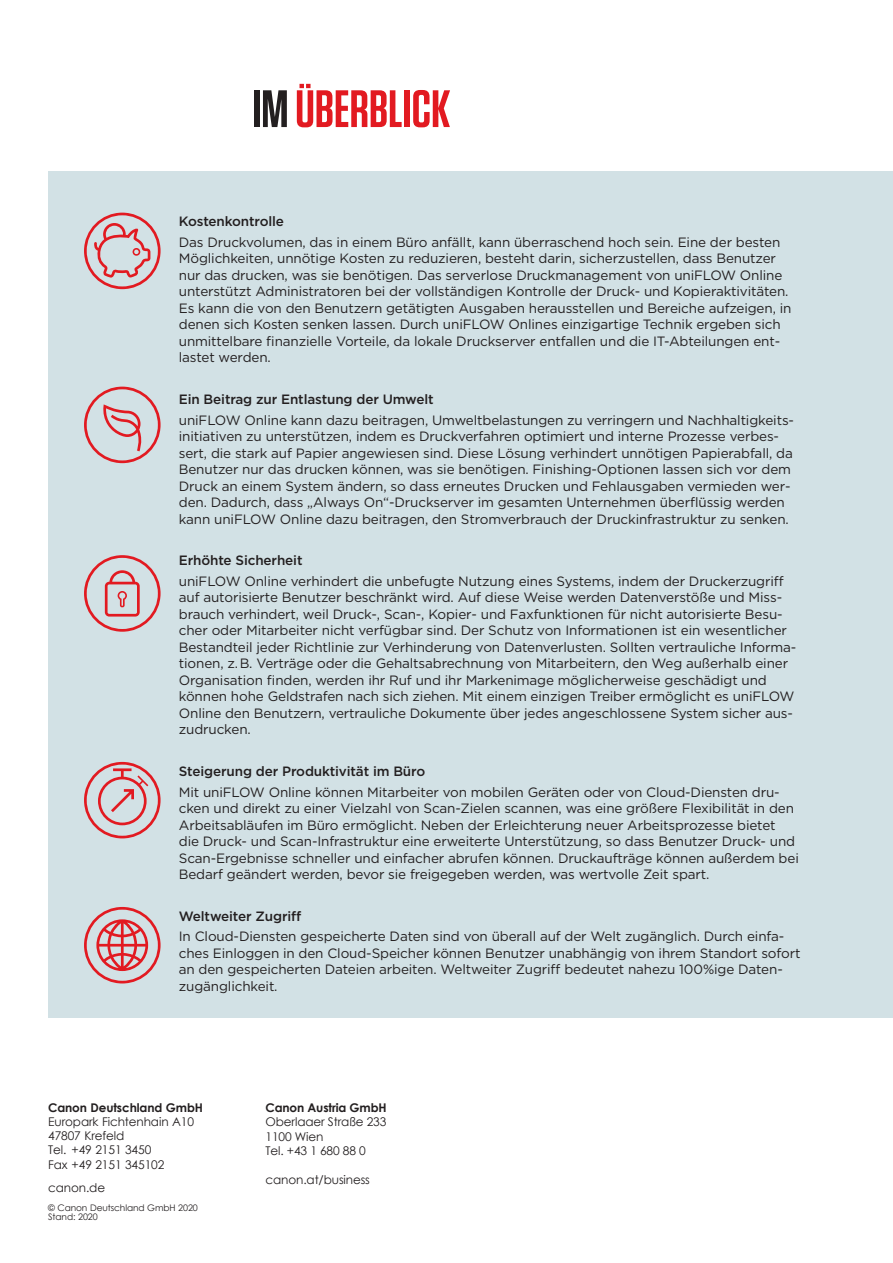
<style>
.page{position:relative;width:893px;height:1263px;background:#fff}
.page>*{position:absolute;margin:0;border:0;box-sizing:border-box;transform-origin:0 0}
.t1{font:600 52.5px "Tungsten";color:#e21a21}
.t2{font:13.5px/16.5px "Gotham";letter-spacing:-.01em;color:#231f20}
.t3{font:500 13.5px "Gotham";letter-spacing:-.01em;color:#231f20}
.t4{font:12px/14.1px "Century Gothic";letter-spacing:-.01em;color:#231f20}
.t5{font:700 12px "Century Gothic";letter-spacing:-.01em;color:#231f20}
.t6{font:9px/9px "Century Gothic";letter-spacing:-.01em;color:#231f20}
.s1{color:#231f20}
</style>
<div class="page">
<div style="left:48px;top:171px;width:845px;height:847px;background:#d2e1e5"></div>
<svg style="left:84px;top:762px;width:77px;height:76px"></svg>
<svg style="left:84px;top:213px;width:77px;height:76px"></svg>
<svg style="left:84px;top:555px;width:77px;height:77px"></svg>
<svg style="left:84px;top:387px;width:77px;height:76px"></svg>
<svg style="left:84px;top:907px;width:77px;height:76px"></svg>
<h1 class="t1" style="left:252px;top:81px;width:199px"><span class="s1">IM</span> ÜBERBLICK</h1>
<p class="t3" style="left:179px;top:213px;width:107px">Kostenkontrolle</p>
<p class="t2" style="left:179px;top:234px;width:614px">Das Druckvolumen, das in einem Büro anfällt, kann überraschend hoch sein. Eine der besten Möglichkeiten, unnötige Kosten zu reduzieren, besteht darin, sicherzustellen, dass Benutzer nur das drucken, was sie benötigen. Das serverlose Druckmanagement von uniFLOW Online unterstützt Administratoren bei der vollständigen Kontrolle der Druck- und Kopieraktivitäten.<br>Es kann die von den Benutzern getätigten Ausgaben herausstellen und Bereiche aufzeigen, in denen sich Kosten senken lassen. Durch uniFLOW Onlines einzigartige Technik ergeben sich unmittelbare finanzielle Vorteile, da lokale Druckserver entfallen und die IT-Abteilungen ent&shy;lastet werden.</p>
<p class="t3" style="left:179px;top:390px;width:256px">Ein Beitrag zur Entlastung der Umwelt</p>
<p class="t2" style="left:179px;top:411px;width:617px">uniFLOW Online kann dazu beitragen, Umweltbelastungen zu verringern und Nachhaltigkeits&shy;initiativen zu unterstützen, indem es Druckverfahren optimiert und interne Prozesse verbes&shy;sert, die stark auf Papier angewiesen sind. Diese Lösung verhindert unnötigen Papierabfall, da Benutzer nur das drucken können, was sie benötigen. Finishing-Optionen lassen sich vor dem Druck an einem System ändern, so dass erneutes Drucken und Fehlausgaben vermieden wer&shy;den. Dadurch, dass „Always On“-Druckserver im gesamten Unternehmen überflüssig werden kann uniFLOW Online dazu beitragen, den Stromverbrauch der Druckinfrastruktur zu senken.</p>
<p class="t3" style="left:179px;top:551px;width:125px">Erhöhte Sicherheit</p>
<p class="t2" style="left:179px;top:573px;width:619px">uniFLOW Online verhindert die unbefugte Nutzung eines Systems, indem der Druckerzugriff auf autorisierte Benutzer beschränkt wird. Auf diese Weise werden Datenverstöße und Miss&shy;brauch verhindert, weil Druck-, Scan-, Kopier- und Faxfunktionen für nicht autorisierte Besu&shy;cher oder Mitarbeiter nicht verfügbar sind. Der Schutz von Informationen ist ein wesentlicher Bestandteil jeder Richtlinie zur Verhinderung von Datenverlusten. Sollten vertrauliche Informa&shy;tionen, z. B. Verträge oder die Gehaltsabrechnung von Mitarbeitern, den Weg außerhalb einer Organisation finden, werden ihr Ruf und ihr Markenimage möglicherweise geschädigt und können hohe Geldstrafen nach sich ziehen. Mit einem einzigen Treiber ermöglicht es uniFLOW Online den Benutzern, vertrauliche Dokumente über jedes angeschlossene System sicher aus&shy;zudrucken.</p>
<p class="t3" style="left:179px;top:762px;width:248px">Steigerung der Produktivität im Büro</p>
<p class="t2" style="left:179px;top:783px;width:621px">Mit uniFLOW Online können Mitarbeiter von mobilen Geräten oder von Cloud-Diensten dru&shy;cken und direkt zu einer Vielzahl von Scan-Zielen scannen, was eine größere Flexibilität in den Arbeitsabläufen im Büro ermöglicht. Neben der Erleichterung neuer Arbeitsprozesse bietet die Druck- und Scan-Infrastruktur eine erweiterte Unterstützung, so dass Benutzer Druck- und Scan-Ergebnisse schneller und einfacher abrufen können. Druckaufträge können außerdem bei Bedarf geändert werden, bevor sie freigegeben werden, was wertvolle Zeit spart.</p>
<p class="t3" style="left:179px;top:907px;width:124px">Weltweiter Zugriff</p>
<p class="t2" style="left:179px;top:928px;width:623px">In Cloud-Diensten gespeicherte Daten sind von überall auf der Welt zugänglich. Durch einfa&shy;ches Einloggen in den Cloud-Speicher können Benutzer unabhängig von ihrem Standort sofort an den gespeicherten Dateien arbeiten. Weltweiter Zugriff bedeutet nahezu 100%ige Daten&shy;zugänglichkeit.</p>
<p class="t5" style="left:48px;top:1098px;width:156px">Canon Deutschland GmbH</p>
<p class="t4" style="left:48px;top:1114px;width:147px">Europark Fichtenhain A10<br>47807 Krefeld<br>Tel. +49 2151 3450<br>Fax +49 2151 345102</p>
<p class="t4" style="left:48px;top:1180px;width:59px">canon.de</p>
<p class="t6" style="left:48px;top:1203px;width:151px">© Canon Deutschland GmbH 2020<br>Stand: 2020</p>
<p class="t5" style="left:265px;top:1098px;width:123px">Canon Austria GmbH</p>
<p class="t4" style="left:265px;top:1114px;width:122px">Oberlaaer Straße 233<br>1100 Wien<br>Tel. +43 1 680 88 0</p>
<p class="t4" style="left:265px;top:1172px;width:106px">canon.at/business</p>
</div>
